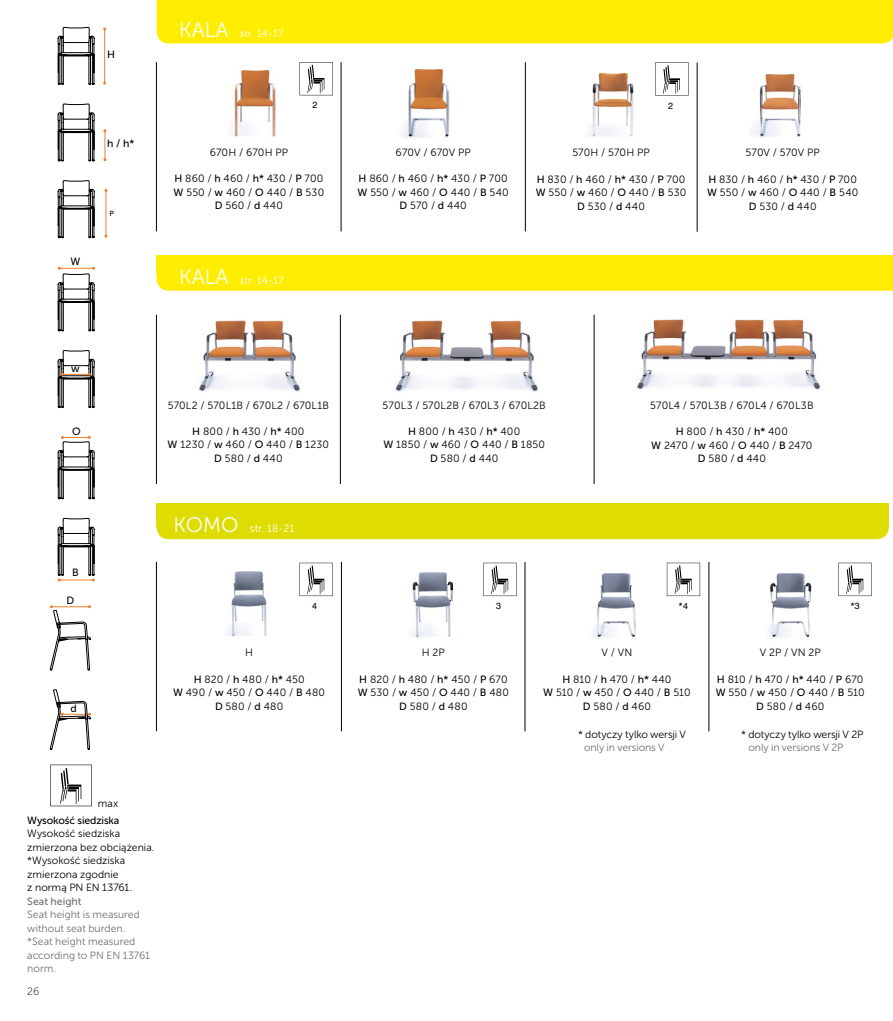
<style>
.page{position:relative;width:893px;height:1021px;background:#fff}
.page>*{position:absolute;margin:0;border:0;box-sizing:border-box;transform-origin:0 0}
.t1{font:10.5px/13.5px "Museo Sans 300";letter-spacing:.015em;color:#000;text-align:center}
.t2{font:10.5px/13.5px "Museo Sans 300";letter-spacing:-.005em;color:#6f6f6f}
.t3{font:10.5px "Museo Sans 300";letter-spacing:.015em;color:#fff}
.t4{font:10.5px "Museo Sans 500";letter-spacing:-.015em;color:#000}
.t5{font:10.5px "Museo Sans 300";letter-spacing:-.01em;color:#000}
.t6{font:10.5px "Museo Sans 300";letter-spacing:-.005em;color:#000}
.t7{font:10.5px "Museo Sans 500";letter-spacing:.005em;color:#6f6f6f}
.t8{font:10.5px "Museo Sans 100";color:#000}
.t9{font:9px "Swis 721 EU";color:#000}
.t10{font:7.5px "Museo Sans 500";color:#000}
.s1{font-size:21px}
.s2{font-family:"Museo Sans 500"}
</style>
<div class="page">
<div style="left:157px;top:255px;width:736px;height:19px;background:#ffed00"></div>
<div style="left:157px;top:274px;width:736px;height:17px;background:#ffed00"></div>
<img style="left:199px;top:320px;width:101px;height:72px">
<img style="left:395px;top:320px;width:143px;height:72px">
<img style="left:637px;top:319px;width:183px;height:71px">
<svg style="left:667px;top:562px;width:33px;height:34px"></svg>
<svg style="left:838px;top:562px;width:34px;height:34px"></svg>
<svg style="left:299px;top:562px;width:34px;height:34px"></svg>
<svg style="left:483px;top:562px;width:34px;height:34px"></svg>
<img style="left:227px;top:572px;width:40px;height:65px">
<img style="left:411px;top:572px;width:41px;height:66px">
<img style="left:593px;top:573px;width:42px;height:65px">
<img style="left:769px;top:573px;width:43px;height:65px">
<div style="left:157px;top:512px;width:732px;height:27px;background:#dedc00;border-radius:12px"></div>
<div style="left:157px;top:503px;width:732px;height:23px;background:#dedc00"></div>
<hr style="left:156px;top:62px;width:1px;height:169px;background:#000">
<hr style="left:341px;top:62px;width:1px;height:169px;background:#000">
<hr style="left:525px;top:62px;width:1px;height:169px;background:#000">
<hr style="left:340px;top:315px;width:1px;height:169px;background:#000">
<hr style="left:156px;top:315px;width:1px;height:169px;background:#000">
<hr style="left:594px;top:315px;width:1px;height:169px;background:#000">
<hr style="left:156px;top:562px;width:1px;height:169px;background:#000">
<hr style="left:341px;top:562px;width:1px;height:169px;background:#000">
<hr style="left:525px;top:562px;width:1px;height:169px;background:#000">
<hr style="left:709px;top:562px;width:1px;height:169px;background:#000">
<img style="left:402px;top:70px;width:48px;height:68px">
<svg style="left:300px;top:62px;width:33px;height:33px"></svg>
<img style="left:232px;top:70px;width:43px;height:67px">
<div style="left:157px;top:0;width:736px;height:43px;background:#ffed00"></div>
<hr style="left:697px;top:62px;width:1px;height:170px;background:#000">
<svg style="left:655px;top:62px;width:33px;height:34px"></svg>
<img style="left:590px;top:73px;width:44px;height:64px">
<img style="left:751px;top:74px;width:50px;height:63px">
<svg style="left:58px;top:267px;width:37px;height:64px"></svg>
<svg style="left:58px;top:350px;width:37px;height:58px"></svg>
<svg style="left:58px;top:27px;width:37px;height:58px"></svg>
<hr style="left:104px;top:29px;width:1px;height:54px;background:#f0802c">
<svg style="left:58px;top:104px;width:37px;height:57px"></svg>
<svg style="left:103px;top:129px;width:3px;height:32px"></svg>
<svg style="left:58px;top:436px;width:37px;height:63px"></svg>
<svg style="left:58px;top:518px;width:37px;height:63px"></svg>
<svg style="left:50px;top:689px;width:41px;height:61px"></svg>
<svg style="left:58px;top:180px;width:37px;height:58px"></svg>
<hr style="left:106px;top:190px;width:1px;height:46px;background:#f0802c">
<svg style="left:50px;top:764px;width:42px;height:42px"></svg>
<svg style="left:50px;top:605px;width:41px;height:65px"></svg>
<p class="t4" style="left:107px;top:48px;width:9px">H</p>
<p class="t4" style="left:70px;top:255px;width:11px">W</p>
<p class="t4" style="left:107px;top:137px;width:29px">h / h*</p>
<p class="t10" style="left:109px;top:210px;width:6px">P</p>
<p class="t3" style="left:179px;top:28px;width:106px"><span class="s1">KALA</span> str. 14-17</p>
<p class="t9" style="left:312px;top:99px;width:6px">2</p>
<p class="t1" style="left:210px;top:146px;width:80px">670H / 670H PP</p>
<p class="t1" style="left:174px;top:172px;width:152px"><span class="s2">H</span> 860 / <span class="s2">h</span> 460 / <span class="s2">h*</span> 430 / <span class="s2">P</span> 700<br><span class="s2">W</span> 550 / <span class="s2">w</span> 460 / <span class="s2">O</span> 440 / <span class="s2">B</span> 530<br><span class="s2">D</span> 560 / <span class="s2">d</span> 440</p>
<p class="t3" style="left:179px;top:274px;width:106px"><span class="s1">KALA</span> str. 14-17</p>
<p class="t1" style="left:396px;top:146px;width:77px">670V / 670V PP</p>
<p class="t1" style="left:358px;top:172px;width:153px"><span class="s2">H</span> 860 / <span class="s2">h</span> 460 / <span class="s2">h*</span> 430 / <span class="s2">P</span> 700<br><span class="s2">W</span> 550 / <span class="s2">w</span> 460 / <span class="s2">O</span> 440 / <span class="s2">B</span> 540<br><span class="s2">D</span> 570 / <span class="s2">d</span> 440</p>
<p class="t9" style="left:668px;top:100px;width:6px">2</p>
<p class="t1" style="left:572px;top:146px;width:79px">570H / 570H PP</p>
<p class="t1" style="left:746px;top:146px;width:76px">570V / 570V PP</p>
<p class="t1" style="left:536px;top:172px;width:152px"><span class="s2">H</span> 830 / <span class="s2">h</span> 460 / <span class="s2">h*</span> 430 / <span class="s2">P</span> 700<br><span class="s2">W</span> 550 / <span class="s2">w</span> 460 / <span class="s2">O</span> 440 / <span class="s2">B</span> 530<br><span class="s2">D</span> 530 / <span class="s2">d</span> 440</p>
<p class="t1" style="left:707px;top:172px;width:153px"><span class="s2">H</span> 830 / <span class="s2">h</span> 460 / <span class="s2">h*</span> 430 / <span class="s2">P</span> 700<br><span class="s2">W</span> 550 / <span class="s2">w</span> 460 / <span class="s2">O</span> 440 / <span class="s2">B</span> 540<br><span class="s2">D</span> 530 / <span class="s2">d</span> 440</p>
<p class="t4" style="left:71px;top:363px;width:10px">w</p>
<p class="t4" style="left:72px;top:425px;width:10px">O</p>
<p class="t1" style="left:168px;top:398px;width:163px">570L2 / 570L1B / 670L2 / 670L1B</p>
<p class="t1" style="left:383px;top:398px;width:165px">570L3 / 570L2B / 670L3 / 670L2B</p>
<p class="t1" style="left:650px;top:398px;width:165px">570L4 / 570L3B / 670L4 / 670L3B</p>
<p class="t1" style="left:168px;top:424px;width:163px"><span class="s2">H</span> 800 / <span class="s2">h</span> 430 / <span class="s2">h*</span> 400<br><span class="s2">W</span> 1230 / <span class="s2">w</span> 460 / <span class="s2">O</span> 440 / <span class="s2">B</span> 1230<br><span class="s2">D</span> 580 / <span class="s2">d</span> 440</p>
<p class="t1" style="left:383px;top:424px;width:163px"><span class="s2">H</span> 800 / <span class="s2">h</span> 430 / <span class="s2">h*</span> 400<br><span class="s2">W</span> 1850 / <span class="s2">w</span> 460 / <span class="s2">O</span> 440 / <span class="s2">B</span> 1850<br><span class="s2">D</span> 580 / <span class="s2">d</span> 440</p>
<p class="t1" style="left:651px;top:424px;width:163px"><span class="s2">H</span> 800 / <span class="s2">h</span> 430 / <span class="s2">h*</span> 400<br><span class="s2">W</span> 2470 / <span class="s2">w</span> 460 / <span class="s2">O</span> 440 / <span class="s2">B</span> 2470<br><span class="s2">D</span> 580 / <span class="s2">d</span> 440</p>
<p class="t4" style="left:72px;top:567px;width:8px">B</p>
<p class="t4" style="left:67px;top:594px;width:9px">D</p>
<p class="t4" style="left:71px;top:702px;width:8px">d</p>
<p class="t1" style="left:98px;top:796px;width:22px">max</p>
<p class="t4" style="left:27px;top:814px;width:94px">Wysokość siedziska</p>
<p class="t1" style="left:27px;top:826px;width:129px;text-align:left">Wysokość siedziska zmierzona bez obciążenia. *Wysokość siedziska zmierzona zgodnie<br>z normą PN EN 13761.</p>
<p class="t7" style="left:27px;top:895px;width:56px">Seat height</p>
<p class="t2" style="left:27px;top:907px;width:124px">Seat height is measured without seat burden. *Seat height measured according to PN EN 13761 norm.</p>
<p class="t8" style="left:27px;top:985px;width:14px">26</p>
<p class="t3" style="left:174px;top:522px;width:122px"><span class="s1">KOMO</span> str. 18-21</p>
<p class="t9" style="left:312px;top:600px;width:6px">4</p>
<p class="t9" style="left:496px;top:600px;width:6px">3</p>
<p class="t9" style="left:679px;top:600px;width:11px">*4</p>
<p class="t9" style="left:850px;top:600px;width:11px">*3</p>
<p class="t1" style="left:245px;top:646px;width:9px">H</p>
<p class="t1" style="left:422px;top:646px;width:24px">H 2P</p>
<p class="t1" style="left:601px;top:646px;width:32px">V / VN</p>
<p class="t1" style="left:760px;top:646px;width:63px">V 2P / VN 2P</p>
<p class="t1" style="left:173px;top:672px;width:153px"><span class="s2">H</span> 820 / <span class="s2">h</span> 480 / <span class="s2">h*</span> 450<br><span class="s2">W</span> 490 / <span class="s2">w</span> 450 / <span class="s2">O</span> 440 / <span class="s2">B</span> 480<br><span class="s2">D</span> 580 / <span class="s2">d</span> 480</p>
<p class="t1" style="left:358px;top:672px;width:153px"><span class="s2">H</span> 820 / <span class="s2">h</span> 480 / <span class="s2">h*</span> 450 / <span class="s2">P</span> 670<br><span class="s2">W</span> 530 / <span class="s2">w</span> 450 / <span class="s2">O</span> 440 / <span class="s2">B</span> 480<br><span class="s2">D</span> 580 / <span class="s2">d</span> 480</p>
<p class="t1" style="left:543px;top:672px;width:149px"><span class="s2">H</span> 810 / <span class="s2">h</span> 470 / <span class="s2">h*</span> 440<br><span class="s2">W</span> 510 / <span class="s2">w</span> 450 / <span class="s2">O</span> 440 / <span class="s2">B</span> 510<br><span class="s2">D</span> 580 / <span class="s2">d</span> 460</p>
<p class="t1" style="left:716px;top:672px;width:150px"><span class="s2">H</span> 810 / <span class="s2">h</span> 470 / <span class="s2">h*</span> 440 / <span class="s2">P</span> 670<br><span class="s2">W</span> 550 / <span class="s2">w</span> 450 / <span class="s2">O</span> 440 / <span class="s2">B</span> 510<br><span class="s2">D</span> 580 / <span class="s2">d</span> 460</p>
<p class="t6" style="left:578px;top:728px;width:110px">* dotyczy tylko wersji V</p>
<p class="t2" style="left:584px;top:741px;width:82px">only in versions V</p>
<p class="t5" style="left:741px;top:728px;width:124px">* dotyczy tylko wersji V 2P</p>
<p class="t2" style="left:748px;top:741px;width:97px">only in versions V 2P</p>
</div>
